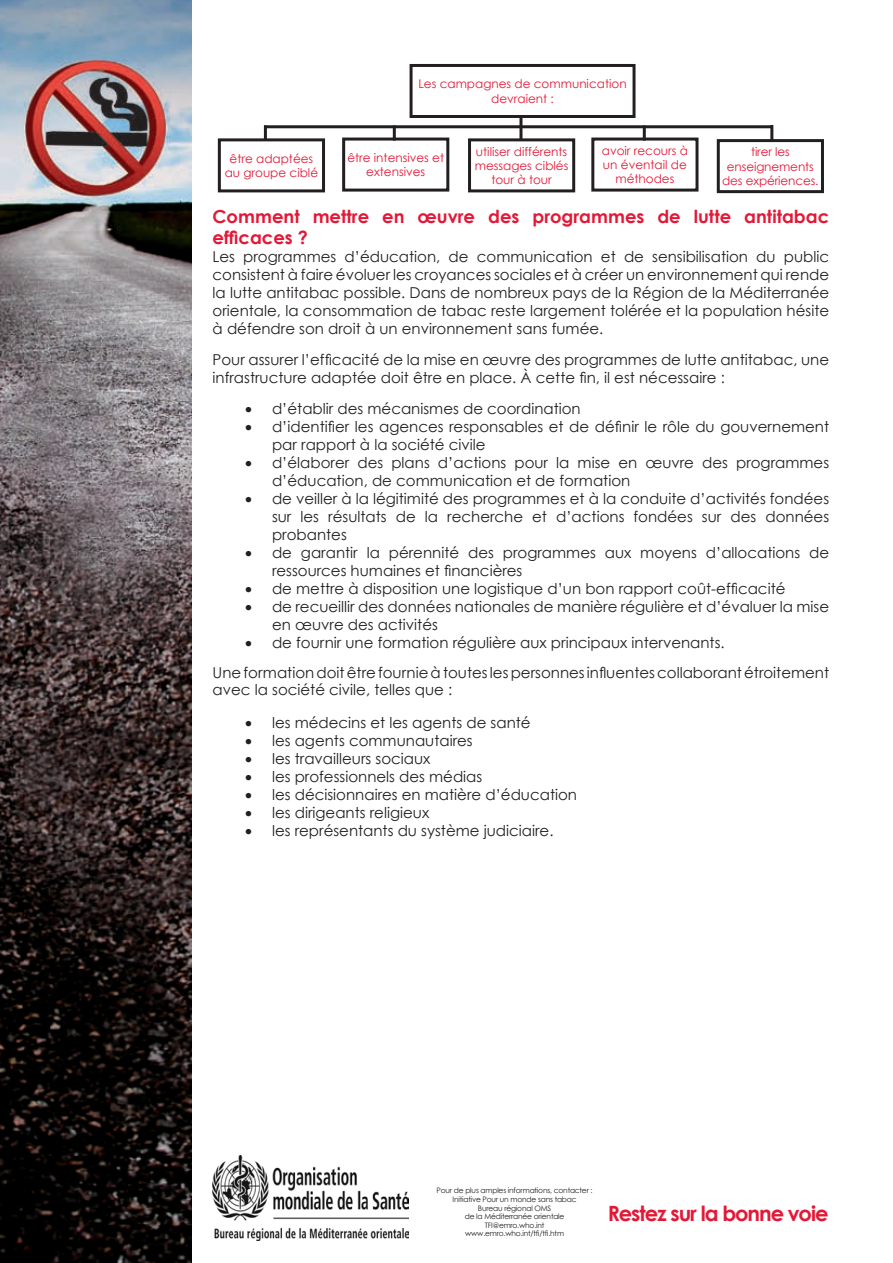
<style>
.page{position:relative;width:893px;height:1263px;background:#fff}
.page>*{position:absolute;margin:0;border:0;box-sizing:border-box;transform-origin:0 0}
.t1{font:700 21px "Century Gothic";letter-spacing:-.05em;color:#e31837}
.t2{font:700 18px/21.6px "Century Gothic";color:#e31837}
.t3{font:15px/18px "Century Gothic";color:#231f20}
.t4{font:15px "Symbol";color:#231f20}
.t5{font:12px/14.4px "Century Gothic";color:#e31837;text-align:center}
.t6{font:7.5px/8.7px "Century Gothic";letter-spacing:-.025em;color:#231f20;text-align:center}
</style>
<div class="page">
<img style="left:0;top:0;width:191px;height:1263px">
<img style="left:213px;top:1156px;width:196px;height:85px">
<div style="left:218px;top:138px;width:107px;height:54px;border:3px solid #231f20"></div>
<div style="left:342px;top:138px;width:107px;height:54px;border:3px solid #231f20"></div>
<div style="left:468px;top:138px;width:107px;height:54px;border:3px solid #231f20"></div>
<div style="left:591px;top:138px;width:107px;height:54px;border:3px solid #231f20"></div>
<div style="left:717px;top:139px;width:107px;height:54px;border:3px solid #231f20"></div>
<div style="left:410px;top:64px;width:225px;height:54px;border:3px solid #231f20"></div>
<hr style="left:264px;top:125px;width:507px;height:3px;background:#231f20">
<hr style="left:264px;top:125px;width:3px;height:16px;background:#231f20">
<hr style="left:393px;top:125px;width:3px;height:16px;background:#231f20">
<hr style="left:519px;top:116px;width:3px;height:24px;background:#231f20">
<hr style="left:643px;top:125px;width:3px;height:16px;background:#231f20">
<hr style="left:770px;top:125px;width:3px;height:15px;background:#231f20">
<p class="t5" style="left:418px;top:77px;width:210px">Les campagnes de communication devraient :</p>
<p class="t5" style="left:225px;top:151px;width:95px">être adaptées au groupe ciblé</p>
<p class="t5" style="left:347px;top:150px;width:98px">être intensives et extensives</p>
<p class="t5" style="left:475px;top:144px;width:95px">utiliser différents messages ciblés tour à tour</p>
<p class="t5" style="left:602px;top:143px;width:88px">avoir recours à un éventail de méthodes</p>
<p class="t5" style="left:722px;top:144px;width:98px">tirer les enseignements des expériences.</p>
<p class="t2" style="left:213px;top:205px;width:97px">Comment efficaces ?</p>
<p class="t2" style="left:313px;top:205px;width:58px">mettre</p>
<p class="t2" style="left:382px;top:205px;width:24px">en</p>
<p class="t2" style="left:418px;top:205px;width:59px">œuvre</p>
<p class="t2" style="left:488px;top:205px;width:33px">des</p>
<p class="t2" style="left:532px;top:205px;width:113px">programmes</p>
<p class="t2" style="left:657px;top:205px;width:25px">de</p>
<p class="t2" style="left:694px;top:205px;width:39px">lutte</p>
<p class="t2" style="left:744px;top:205px;width:86px">antitabac</p>
<p class="t3" style="left:345px;top:248px;width:97px">d’éducation,</p>
<p class="t3" style="left:477px;top:248px;width:117px">communication</p>
<p class="t3" style="left:652px;top:248px;width:97px">sensibilisation</p>
<p class="t3" style="left:784px;top:248px;width:47px">public</p>
<p class="t3" style="left:449px;top:248px;width:22px">de</p>
<p class="t3" style="left:624px;top:248px;width:22px">de</p>
<p class="t3" style="left:756px;top:248px;width:21px">du</p>
<p class="t3" style="left:601px;top:248px;width:16px">et</p>
<p class="t3" style="left:213px;top:248px;width:618px">Les<br>consistent à faire évoluer les croyances sociales et à créer un environnement qui rende la lutte antitabac possible. Dans de nombreux pays de la Région de la Méditerranée orientale la, consommation de tabac reste largement tolérée et la population hésite à défendre son droit à un environnement sans fumée.</p>
<p class="t3" style="left:213px;top:350px;width:618px">Pour assurer ’l efficacité de la mise en œuvre des programmes de lutte antitabac, une infrastructure adaptée doit être en place À. cette fin il, est nécessaire :</p>
<p class="t3" style="left:272px;top:399px;width:310px">d’établir des mécanismes de coordination</p>
<p class="t3" style="left:243px;top:248px;width:95px">programmes</p>
<p class="t4" style="left:245px;top:399px;width:8px">•</p>
<p class="t4" style="left:245px;top:417px;width:8px">•</p>
<p class="t4" style="left:245px;top:453px;width:8px">•</p>
<p class="t4" style="left:245px;top:489px;width:8px">•</p>
<p class="t4" style="left:245px;top:543px;width:8px">•</p>
<p class="t4" style="left:245px;top:579px;width:8px">•</p>
<p class="t4" style="left:245px;top:597px;width:8px">•</p>
<p class="t3" style="left:272px;top:417px;width:559px">d’identifier les agences responsables et de définir le rôle du gouvernement</p>
<p class="t3" style="left:272px;top:435px;width:215px">par rapport à la société civile</p>
<p class="t3" style="left:272px;top:453px;width:79px">d’élaborer</p>
<p class="t3" style="left:357px;top:453px;width:27px">des</p>
<p class="t3" style="left:391px;top:453px;width:40px">plans</p>
<p class="t3" style="left:438px;top:453px;width:70px">d’actions</p>
<p class="t3" style="left:514px;top:453px;width:35px">pour</p>
<p class="t3" style="left:556px;top:453px;width:15px">la</p>
<p class="t3" style="left:578px;top:453px;width:34px">mise</p>
<p class="t3" style="left:618px;top:453px;width:20px">en</p>
<p class="t3" style="left:645px;top:453px;width:50px">œuvre</p>
<p class="t3" style="left:702px;top:453px;width:27px">des</p>
<p class="t3" style="left:736px;top:453px;width:95px">programmes</p>
<p class="t3" style="left:272px;top:471px;width:559px">d’éducation, de communication et de formation<br>de veiller à la légitimité des programmes et à la conduite d’activités fondées</p>
<p class="t3" style="left:328px;top:507px;width:60px">résultats</p>
<p class="t3" style="left:301px;top:507px;width:20px">les</p>
<p class="t3" style="left:272px;top:507px;width:76px">sur probantes</p>
<p class="t3" style="left:396px;top:507px;width:22px">de</p>
<p class="t3" style="left:425px;top:507px;width:15px">la</p>
<p class="t3" style="left:447px;top:507px;width:77px">recherche</p>
<p class="t3" style="left:532px;top:507px;width:16px">et</p>
<p class="t3" style="left:556px;top:507px;width:70px">d’actions</p>
<p class="t3" style="left:634px;top:507px;width:61px">fondées</p>
<p class="t3" style="left:702px;top:507px;width:21px">sur</p>
<p class="t3" style="left:730px;top:507px;width:27px">des</p>
<p class="t3" style="left:765px;top:507px;width:65px">données</p>
<p class="t3" style="left:272px;top:543px;width:22px">de</p>
<p class="t3" style="left:301px;top:543px;width:58px">garantir</p>
<p class="t3" style="left:367px;top:543px;width:15px">la</p>
<p class="t3" style="left:389px;top:543px;width:72px">pérennité</p>
<p class="t3" style="left:468px;top:543px;width:27px">des</p>
<p class="t3" style="left:503px;top:543px;width:95px">programmes</p>
<p class="t3" style="left:605px;top:543px;width:28px">aux</p>
<p class="t3" style="left:640px;top:543px;width:58px">moyens</p>
<p class="t3" style="left:706px;top:543px;width:96px">d’allocations</p>
<p class="t3" style="left:809px;top:543px;width:22px">de</p>
<p class="t3" style="left:272px;top:561px;width:515px">ressources humaines et financières<br>de mettre à disposition une logistique d’un bon rapport coût-efficacité</p>
<p class="t3" style="left:272px;top:597px;width:559px">de recueillir des données nationales de manière régulière et d’évaluer la mise</p>
<p class="t3" style="left:272px;top:615px;width:454px">en œuvre des activités<br>de fournir une formation régulière aux principaux intervenants.</p>
<p class="t4" style="left:245px;top:633px;width:8px">•</p>
<p class="t3" style="left:213px;top:663px;width:618px;line-height:17.2px">Uneformationdoitêtrefournieàtouteslespersonnesinfluentescollaborantétroitement avec la société civile, telles que :</p>
<p class="t3" style="left:272px;top:713px;width:260px">les médecins et les agents de santé</p>
<p class="t4" style="left:245px;top:713px;width:8px">•</p>
<p class="t4" style="left:245px;top:731px;width:8px">•</p>
<p class="t3" style="left:272px;top:731px;width:202px">les agents communautaires</p>
<p class="t4" style="left:245px;top:749px;width:8px">•</p>
<p class="t3" style="left:272px;top:749px;width:160px">les travailleurs sociaux</p>
<p class="t4" style="left:245px;top:767px;width:8px">•</p>
<p class="t3" style="left:272px;top:767px;width:212px">les professionnels des médias</p>
<p class="t4" style="left:245px;top:785px;width:8px">•</p>
<p class="t3" style="left:272px;top:785px;width:307px">les décisionnaires en matière d’éducation</p>
<p class="t4" style="left:245px;top:803px;width:8px">•</p>
<p class="t3" style="left:272px;top:803px;width:159px">les dirigeants religieux</p>
<p class="t4" style="left:245px;top:821px;width:8px">•</p>
<p class="t3" style="left:272px;top:821px;width:283px">les représentants du système judiciaire.</p>
<p class="t6" style="left:437px;top:1186px;width:158px">Pour de plus amples informations, contacter :<br>Initiative Pour un monde sans tabac<br>Bureau régional OMS<br>de la Méditerranée orientale<br>TFI@emro.who.int www.emro.who.int/tfi/tfi.htm</p>
<h1 class="t1" style="left:608px;top:1200px;width:222px">Restez sur la bonne voie</h1>
</div>
